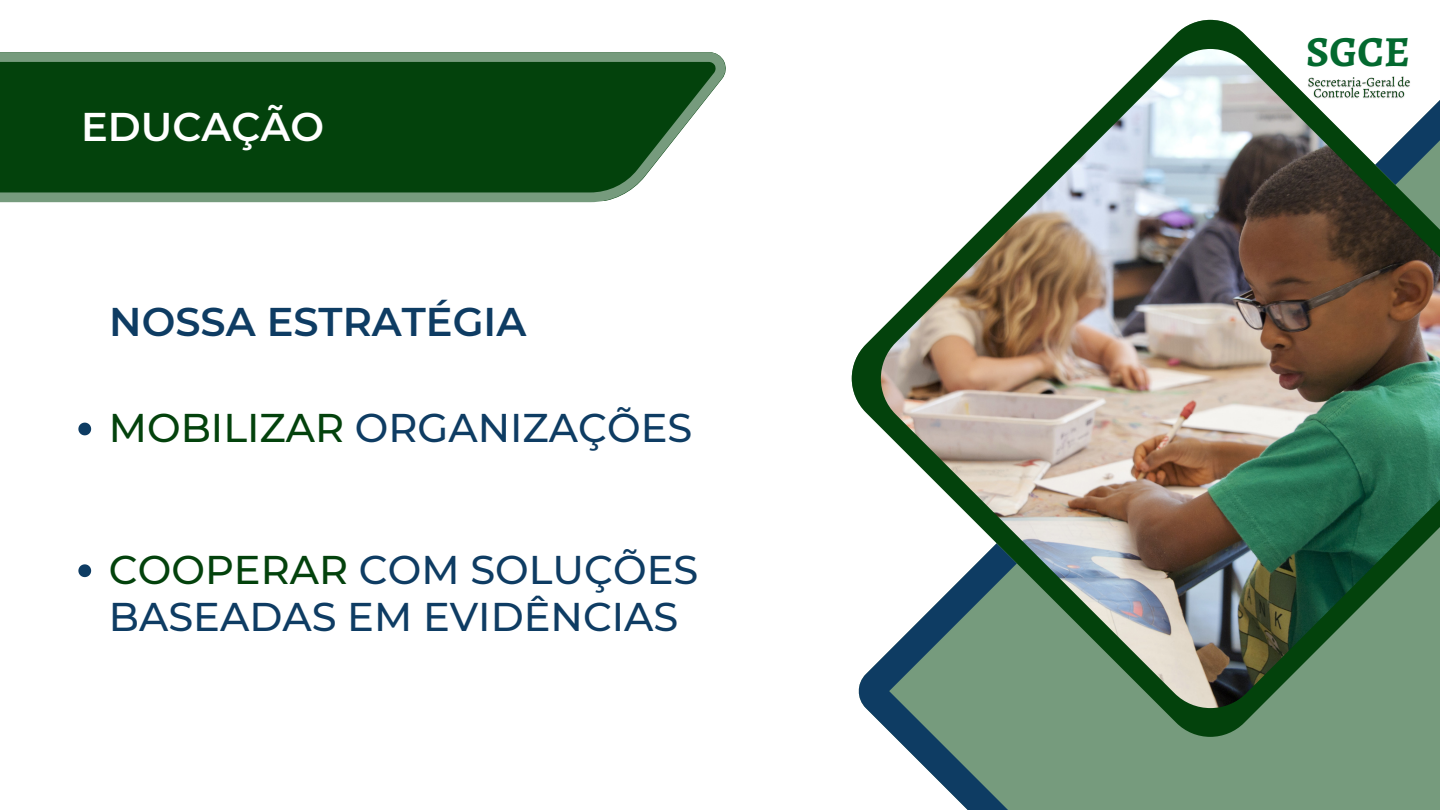
<style>
.page{position:relative;width:1440px;height:810px;background:#fff}
.page>*{position:absolute;margin:0;border:0;box-sizing:border-box;transform-origin:0 0}
.t1{font:700 43px "Alegreya";color:#03692f}
.t2{font:500 40px/47.2px "Montserrat";color:#0e3c63}
.t3{font:600 40px "Montserrat";color:#0e3c63}
.t4{font:600 40px "Montserrat";color:#fff}
.s1{color:#03420c}
</style>
<div class="page">
<svg style="left:0;top:52px;width:726px;height:150px"></svg>
<svg style="left:894px;top:19px;width:546px;height:791px"></svg>
<svg style="left:852px;top:20px;width:588px;height:717px"></svg>
<img style="left:881px;top:49px;width:559px;height:659px">
<svg style="left:78px;top:423px;width:13px;height:12px"></svg>
<svg style="left:78px;top:564px;width:13px;height:13px"></svg>
<img style="left:1304px;top:71px;width:110px;height:36px">
<p class="t4" style="left:81px;top:102px;width:245px">EDUCAÇÃO</p>
<p class="t3" style="left:109px;top:298px;width:419px">NOSSA ESTRATÉGIA</p>
<p class="t2" style="left:109px;top:404px;width:585px"><span class="s1">MOBILIZAR</span> ORGANIZAÇÕES</p>
<p class="t2" style="left:109px;top:546px;width:591px"><span class="s1">COOPERAR</span> COM SOLUÇÕES<br>BASEADAS EM EVIDÊNCIAS</p>
<p class="t1" style="left:1306px;top:22px;width:105px">SGCE</p>
</div>
